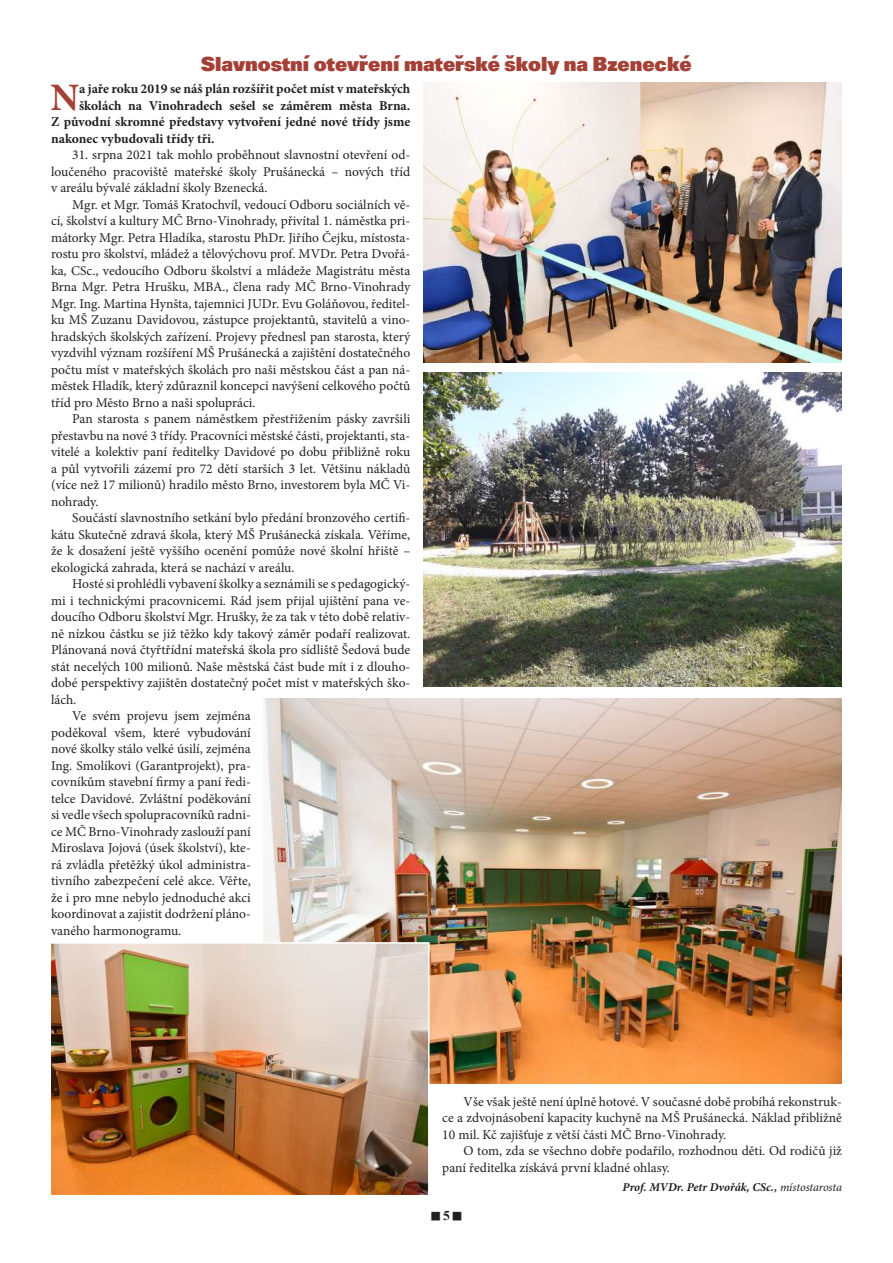
<style>
.page{position:relative;width:893px;height:1263px;background:#fff}
.page>*{position:absolute;margin:0;border:0;box-sizing:border-box;transform-origin:0 0}
.t1{font:700 38.85px "Minion Pro";color:#a44137}
.t2{font:800 21px "Unitus DEE";color:#a44137}
.t3{font:13.5px/16.5px "Minion Pro";color:#231f20;text-align:justify}
.t4{font:700 13.5px "Minion Pro";color:#231f20}
.t5{font:700 13.5px "Times New Roman";color:#231f20}
.t6{font:italic 700 12px "Minion Pro";color:#231f20}
.s1{font-weight:400}
</style>
<div class="page">
<img style="left:423px;top:83px;width:419px;height:279px">
<img style="left:423px;top:372px;width:419px;height:314px">
<img style="left:264px;top:698px;width:578px;height:386px">
<img style="left:51px;top:941px;width:379px;height:254px">
<h2 class="t2" style="left:201px;top:51px;width:492px">Slavnostní otevření mateřské školy na Bzenecké</h2>
<h1 class="t1" style="left:50px;top:70px;width:30px">N</h1>
<p class="t4" style="left:79px;top:79px;width:333px">a jaře roku 2019 se náš plán rozšířit počet míst v mateřských</p>
<p class="t4" style="left:79px;top:96px;width:333px">školách na Vinohradech sešel se záměrem města Brna.</p>
<p class="t4" style="left:51px;top:112px;width:361px">Z původní skromné představy vytvoření jedné nové třídy jsme</p>
<p class="t4" style="left:51px;top:129px;width:165px">nakonec vybudovali třídy tři.</p>
<p class="t3" style="left:51px;top:147px;width:361px;text-indent:21px">31. srpna 2021 tak mohlo proběhnout slavnostní otevření od&shy;loučeného pracoviště mateřské školy Prušánecká – nových tříd v areálu bývalé základní školy Bzenecká.</p>
<p class="t3" style="left:51px;top:196px;width:361px;text-indent:21px">Mgr. et Mgr. Tomáš Kratochvíl, vedoucí Odboru sociálních vě&shy;cí, školství a kultury MČ Brno-Vinohrady, přivítal 1. náměstka pri&shy;mátorky Mgr. Petra Hladíka, starostu PhDr. Jiřího Čejku, místosta&shy;rostu pro školství, mládež a tělovýchovu prof. MVDr. Petra Dvořá&shy;ka, CSc., vedoucího Odboru školství a mládeže Magistrátu města Brna Mgr. Petra Hrušku, MBA., člena rady MČ Brno-Vinohrady Mgr. Ing. Martina Hynšta, tajemnici JUDr. Evu Goláňovou, ředitel&shy;ku MŠ Zuzanu Davidovou, zástupce projektantů, stavitelů a vino&shy;hradských školských zařízení. Projevy přednesl pan starosta, který vyzdvihl význam rozšíření MŠ Prušánecká a zajištění dostatečného počtu míst v mateřských školách pro naši městskou část a pan ná&shy;městek Hladík, který zdůraznil koncepci navýšení celkového počtů tříd pro Město Brno a naši spolupráci.</p>
<p class="t3" style="left:51px;top:411px;width:361px;text-indent:21px">Pan starosta s panem náměstkem přestřižením pásky završili přestavbu na nové 3 třídy. Pracovníci městské části, projektanti, sta&shy;vitelé a kolektiv paní ředitelky Davidové po dobu přibližně roku a půl vytvořili zázemí pro 72 dětí starších 3 let. Většinu nákladů (více než 17 milionů) hradilo město Brno, investorem byla MČ Vi&shy;nohrady.</p>
<p class="t3" style="left:51px;top:510px;width:361px;text-indent:21px">Součástí slavnostního setkání bylo předání bronzového certifi&shy;kátu Skutečně zdravá škola, který MŠ Prušánecká získala. Věříme, že k dosažení ještě vyššího ocenění pomůže nové školní hřiště – ekologická zahrada, která se nachází v areálu.</p>
<p class="t3" style="left:72px;top:575px;width:340px">Hosté si prohlédli vybavení školky a seznámili se s pedagogický-</p>
<p class="t3" style="left:51px;top:592px;width:361px">mi i technickými pracovnicemi. Rád jsem přijal ujištění pana ve-</p>
<p class="t3" style="left:51px;top:608px;width:361px">doucího Odboru školství Mgr. Hrušky, že za tak v této době relativ-</p>
<p class="t3" style="left:51px;top:625px;width:361px">ně nízkou částku se již těžko kdy takový záměr podaří realizovat.</p>
<p class="t3" style="left:51px;top:641px;width:361px">Plánovaná nová čtyřtřídní mateřská škola pro sídliště Šedová bude</p>
<p class="t3" style="left:51px;top:658px;width:361px">stát necelých 100 milionů. Naše městská část bude mít i z dlouho-</p>
<p class="t3" style="left:51px;top:674px;width:361px">dobé perspektivy zajištěn dostatečný počet míst v mateřských ško-</p>
<p class="t3" style="left:51px;top:691px;width:27px">lách.</p>
<p class="t3" style="left:72px;top:707px;width:180px">Ve svém projevu jsem zejména</p>
<p class="t3" style="left:51px;top:724px;width:201px">poděkoval všem, které vybudování</p>
<p class="t3" style="left:51px;top:740px;width:201px">nové školky stálo velké úsilí, zejména</p>
<p class="t3" style="left:51px;top:757px;width:201px">Ing. Smolíkovi (Garantprojekt), pra-</p>
<p class="t3" style="left:51px;top:773px;width:201px">covníkům stavební firmy a paní ředi-</p>
<p class="t3" style="left:51px;top:790px;width:201px">telce Davidové. Zvláštní poděkování</p>
<p class="t3" style="left:51px;top:806px;width:201px">si vedle všech spolupracovníků radni-</p>
<p class="t3" style="left:51px;top:823px;width:201px">ce MČ Brno-Vinohrady zaslouží paní</p>
<p class="t3" style="left:51px;top:839px;width:201px">Miroslava Jojová (úsek školství), kte-</p>
<p class="t3" style="left:51px;top:856px;width:201px">rá zvládla přetěžký úkol administra-</p>
<p class="t3" style="left:51px;top:872px;width:201px">tivního zabezpečení celé akce. Věřte,</p>
<p class="t3" style="left:51px;top:889px;width:201px">že i pro mne nebylo jednoduché akci</p>
<p class="t3" style="left:51px;top:905px;width:201px">koordinovat a zajistit dodržení pláno-</p>
<p class="t3" style="left:51px;top:922px;width:132px">vaného harmonogramu.</p>
<p class="t3" style="left:442px;top:1093px;width:401px;text-indent:21px">Vše však ještě není úplně hotové. V současné době probíhá rekonstruk&shy;ce a zdvojnásobení kapacity kuchyně na MŠ Prušánecká. Náklad přibližně 10 mil. Kč zajišťuje z větší části MČ Brno-Vinohrady.</p>
<p class="t3" style="left:442px;top:1143px;width:401px;text-indent:21px">O tom, zda se všechno dobře podařilo, rozhodnou děti. Od rodičů již paní ředitelka získává první kladné ohlasy.</p>
<p class="t6" style="left:623px;top:1179px;width:221px">Prof. MVDr. Petr Dvořák, CSc., <span class="s1">místostarosta</span></p>
<p class="t5" style="left:431px;top:1206px;width:32px">■5■</p>
</div>
